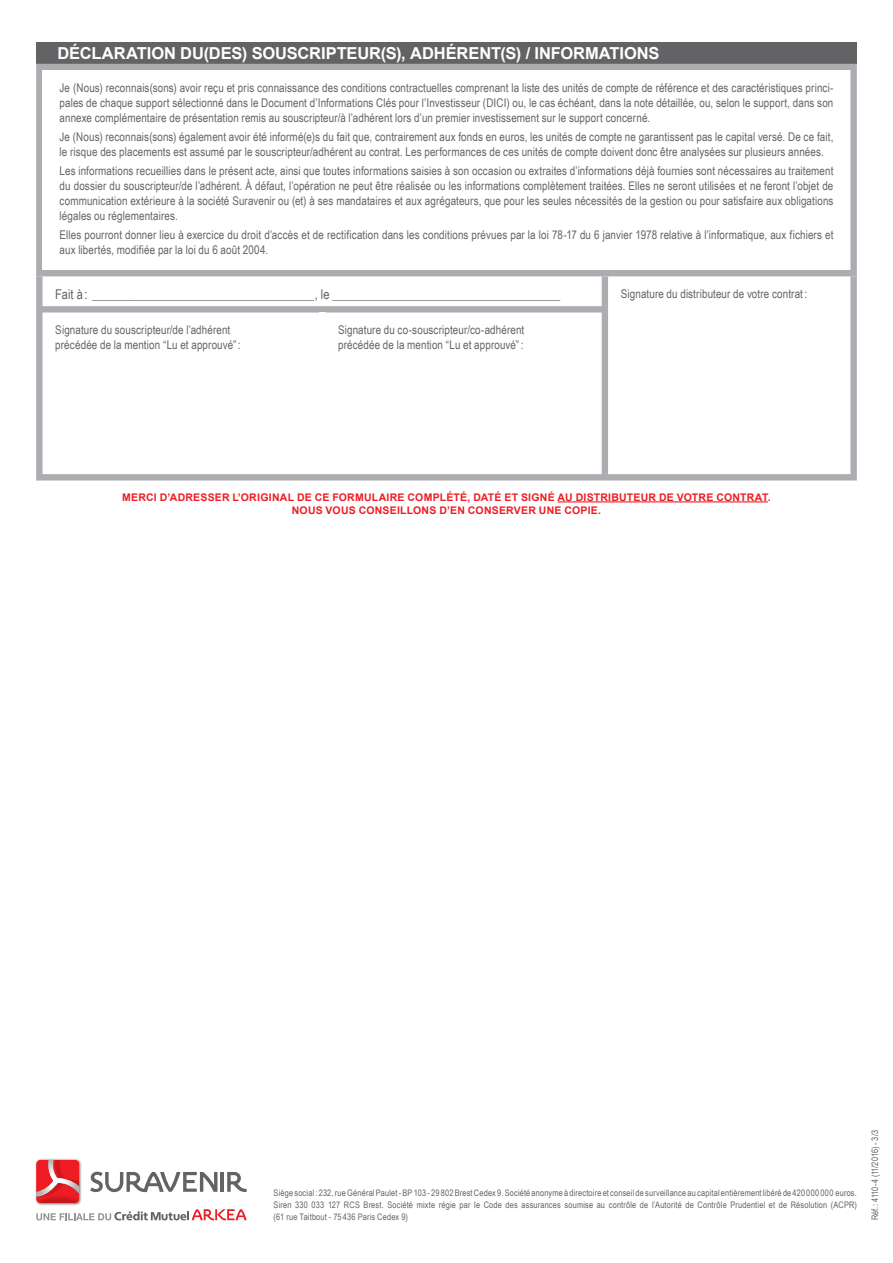
<style>
.page{position:relative;width:893px;height:1263px;background:#fff}
.page>*{position:absolute;margin:0;border:0;box-sizing:border-box;transform-origin:0 0}
.t1{font:700 16.5px "Arial";letter-spacing:-.005em;color:#fff}
.t2{font:13.5px "Arial Narrow";letter-spacing:.005em;color:#636366}
.t3{font:12px/15px "Arial Narrow";letter-spacing:.01em;color:#636366}
.t4{font:700 10.5px/13.5px "Arial";letter-spacing:.02em;color:#ee1d23;text-align:center}
.t5{font:9px/12px "Arial Narrow";letter-spacing:.02em;color:#636366;text-align:justify}
.t6{font:9px "Arial Narrow";letter-spacing:-.01em;color:#636366}
</style>
<div class="page">
<hr style="left:221px;top:1172px;width:3px;height:20px;background:#636366">
<svg style="left:227px;top:1172px;width:20px;height:20px"></svg>
<svg style="left:90px;top:1172px;width:127px;height:20px"></svg>
<svg style="left:36px;top:1209px;width:211px;height:11px"></svg>
<img style="left:35px;top:1159px;width:47px;height:47px">
<svg style="left:36px;top:1160px;width:43px;height:24px"></svg>
<img style="left:36px;top:1184px;width:43px;height:19px">
<div style="left:36px;top:43px;width:821px;height:21px;background:#636366"></div>
<div style="left:36px;top:64px;width:821px;height:212px;background:#acadb1"></div>
<div style="left:43px;top:70px;width:807px;height:200px;background:#fff"></div>
<hr style="left:558px;top:501px;width:210px;height:1px;background:#ee1d23">
<svg style="left:36px;top:276px;width:821px;height:204px"></svg>
<div style="left:319px;top:313px;width:6px;height:161px;background:#fff"></div>
<h1 class="t1" style="left:57px;top:44px;width:604px">DÉCLARATION DU(DES) SOUSCRIPTEUR(S), ADHÉRENT(S) / INFORMATIONS</h1>
<p class="t3" style="left:60px;top:80px;width:775px;text-align:justify">Je (Nous) reconnais(sons) avoir reçu et pris connaissance des conditions contractuelles comprenant la liste des unités de compte de référence et des caractéristiques princi&shy;pales de chaque support sélectionné dans le Document d’Informations Clés pour l’Investisseur (DICI) ou, le cas échéant, dans la note détaillée, ou, selon le support, dans son annexe complémentaire de présentation remis au souscripteur/à l’adhérent lors d’un premier investissement sur le support concerné.</p>
<p class="t3" style="left:60px;top:129px;width:775px">Je (Nous) reconnais(sons) également avoir été informé(e)s du fait que, contrairement aux fonds en euros, les unités de compte ne garantissent pas le capital versé. De ce fait, le risque des placements est assumé par le souscripteur/adhérent au contrat. Les performances de ces unités de compte doivent donc être analysées sur plusieurs années.</p>
<p class="t3" style="left:60px;top:163px;width:775px;text-align:justify">Les informations recueillies dans le présent acte, ainsi que toutes informations saisies à son occasion ou extraites d’informations déjà fournies sont nécessaires au traitement du dossier du souscripteur/de l’adhérent. À défaut, l’opération ne peut être réalisée ou les informations complètement traitées. Elles ne seront utilisées et ne feront l’objet de communication extérieure à la société Suravenir ou (et) à ses mandataires et aux agrégateurs, que pour les seules nécessités de la gestion ou pour satisfaire aux obligations légales ou réglementaires.</p>
<p class="t3" style="left:60px;top:228px;width:775px">Elles pourront donner lieu à exercice du droit d’accès et de rectification dans les conditions prévues par la loi 78-17 du 6 janvier 1978 relative à l’informatique, aux fichiers et aux libertés, modifiée par la loi du 6 août 2004.</p>
<p class="t2" style="left:55px;top:287px;width:506px">Fait à : ____________________________________, le _____________________________________</p>
<p class="t3" style="left:621px;top:286px;width:188px">Signature du distributeur de votre contrat :</p>
<p class="t3" style="left:55px;top:322px;width:187px">Signature du souscripteur/de l’adhérent précédée de la mention “Lu et approuvé”:</p>
<p class="t3" style="left:338px;top:322px;width:188px">Signature du co-souscripteur/co-adhérent précédée de la mention “Lu et approuvé”:</p>
<p class="t4" style="left:122px;top:490px;width:650px">MERCI D’ADRESSER L’ORIGINAL DE CE FORMULAIRE COMPLÉTÉ, DATÉ ET SIGNÉ AU DISTRIBUTEUR DE VOTRE CONTRAT.<br>NOUS VOUS CONSEILLONS D’EN CONSERVER UNE COPIE.</p>
<p class="t5" style="left:274px;top:1187px;width:585px">Siège social: 232, rue Général Paulet - BP 103 - 29802 Brest Cedex 9. Société anonyme à directoire et conseil de surveillance au capital entièrement libéré de 420000000 euros.<br>Siren 330 033 127 RCS Brest. Société mixte régie par le Code des assurances soumise au contrôle de l’Autorité de Contrôle Prudentiel et de Résolution (ACPR) (61 rue Taitbout - 75436 Paris Cedex 9)</p>
<p class="t6" style="left:870px;top:1220px;width:92px;rotate:-90deg">Réf.: 4110-4 (11/2016) - 3/3</p>
</div>
